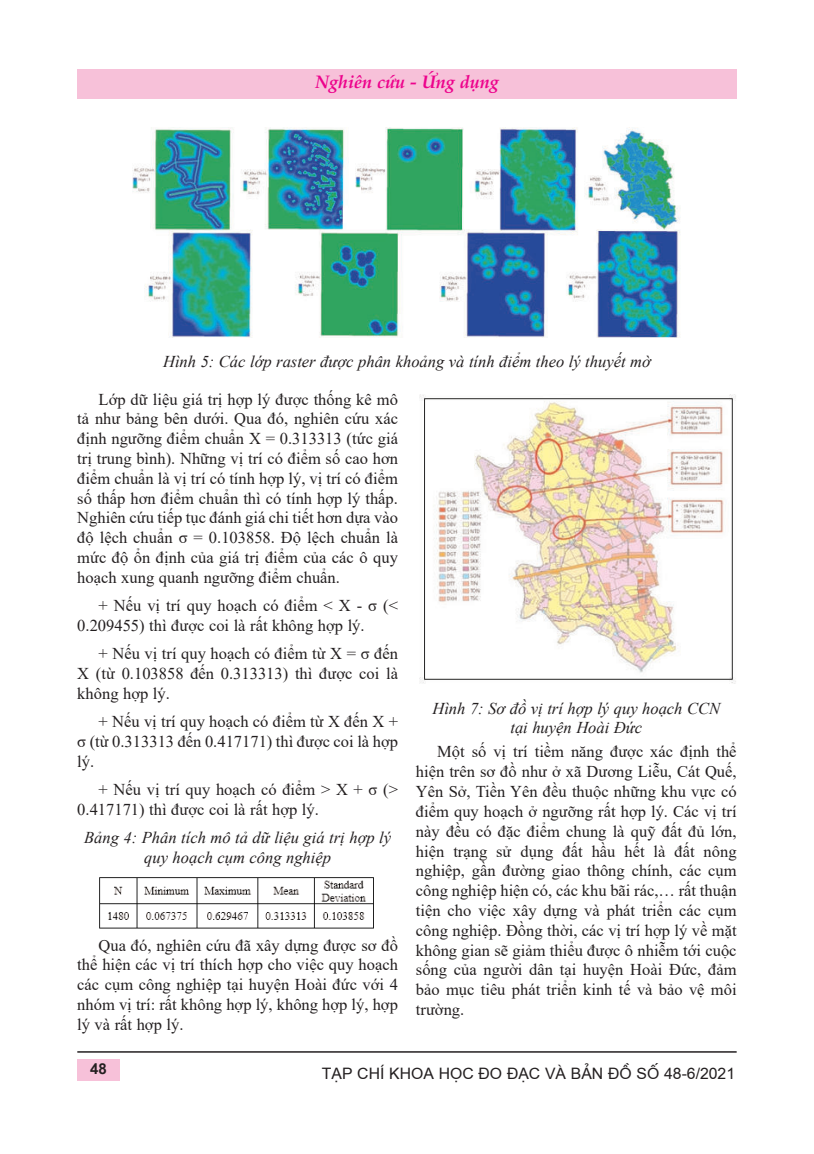
<style>
.page{position:relative;width:814px;height:1154px;background:#fff}
.page>*{position:absolute;margin:0;border:0;box-sizing:border-box;transform-origin:0 0}
.t1{font:italic 700 18px "Palatino Linotype";color:#ed028c}
.t2{font:16.5px/19.8px "Times New Roman";color:#231f20;text-align:justify}
.t3{font:italic 16.5px/19.8px "Times New Roman";color:#231f20;text-align:center}
.t4{font:15.75px "Vn Arial H";color:#231f20}
.t5{font:700 15px "Vn Arial";color:#231f20}
</style>
<div class="page">
<div style="left:77px;top:69px;width:659px;height:30px;background:#f7c1d9"></div>
<div style="left:77px;top:1059px;width:43px;height:22px;background:#f7c1d9"></div>
<hr style="left:77px;top:1051px;width:659px;height:1px;background:#231f20">
<img style="left:132px;top:127px;width:548px;height:211px">
<img style="left:99px;top:877px;width:275px;height:52px">
<img style="left:419px;top:394px;width:317px;height:289px">
<p class="t1" style="left:315px;top:72px;width:185px">Nghiên cứu - Ứng dụng</p>
<p class="t3" style="left:163px;top:351px;width:489px">Hình 5: Các lớp raster được phân khoảng và tính điểm theo lý thuyết mờ</p>
<p class="t2" style="left:77px;top:389px;width:322px;text-indent:21px">Lớp dữ liệu giá trị hợp lý được thống kê mô tả như bảng bên dưới. Qua đó, nghiên cứu xác định ngưỡng điểm chuẩn X = 0.313313 (tức giá trị trung bình). Những vị trí có điểm số cao hơn điểm chuẩn là vị trí có tính hợp lý, vị trí có điểm số thấp hơn điểm chuẩn thì có tính hợp lý thấp.<br>Nghiên cứu tiếp tục đánh giá chi tiết hơn dựa vào độ lệch chuẩn σ = 0.103858. Độ lệch chuẩn là mức độ ổn định của giá trị điểm của các ô quy hoạch xung quanh ngưỡng điểm chuẩn.</p>
<p class="t2" style="left:77px;top:595px;width:322px;text-indent:21px">+ Nếu vị trí quy hoạch có điểm &lt; X - σ (&lt;<br>0.209455) thì được coi là rất không hợp lý.</p>
<p class="t2" style="left:77px;top:644px;width:322px;text-indent:21px">+ Nếu vị trí quy hoạch có điểm từ X = σ đến X (từ 0.103858 đến 0.313313) thì được coi là không hợp lý.</p>
<p class="t2" style="left:77px;top:711px;width:322px;text-indent:21px">+ Nếu vị trí quy hoạch có điểm từ X đến X + σ (từ 0.313313 đến 0.417171) thì được coi là hợp lý.</p>
<p class="t2" style="left:77px;top:779px;width:322px;text-indent:21px">+ Nếu vị trí quy hoạch có điểm &gt; X + σ (&gt;<br>0.417171) thì được coi là rất hợp lý.</p>
<p class="t3" style="left:84px;top:827px;width:308px">Bảng 4: Phân tích mô tả dữ liệu giá trị hợp lý quy hoạch cụm công nghiệp</p>
<p class="t3" style="left:432px;top:698px;width:289px">Hình 7: Sơ đồ vị trí hợp lý quy hoạch CCN tại huyện Hoài Đức</p>
<p class="t2" style="left:416px;top:742px;width:322px;text-indent:21px">Một số vị trí tiềm năng được xác định thể hiện trên sơ đồ như ở xã Dương Liễu, Cát Quế, Yên Sở, Tiền Yên đều thuộc những khu vực có điểm quy hoạch ở ngưỡng rất hợp lý. Các vị trí này đều có đặc điểm chung là quỹ đất đủ lớn, hiện trạng sử dụng đất hầu hết là đất nông nghiệp, gần đường giao thông chính, các cụm công nghiệp hiện có, các khu bãi rác,… rất thuận tiện cho việc xây dựng và phát triển các cụm công nghiệp. Đồng thời, các vị trí hợp lý về mặt không gian sẽ giảm thiểu được ô nhiễm tới cuộc sống của người dân tại huyện Hoài Đức, đảm bảo mục tiêu phát triển kinh tế và bảo vệ môi trường.</p>
<p class="t2" style="left:77px;top:935px;width:322px;text-indent:21px">Qua đó, nghiên cứu đã xây dựng được sơ đồ thể hiện các vị trí thích hợp cho việc quy hoạch các cụm công nghiệp tại huyện Hoài đức với 4 nhóm vị trí: rất không hợp lý, không hợp lý, hợp lý và rất hợp lý.</p>
<p class="t5" style="left:90px;top:1060px;width:18px">48</p>
<p class="t4" style="left:322px;top:1063px;width:415px">T¹P CHÝ KHOA HÄC ®O ®¹C VΜ B¶N ®Å SÈ 48-6/2021</p>
</div>
